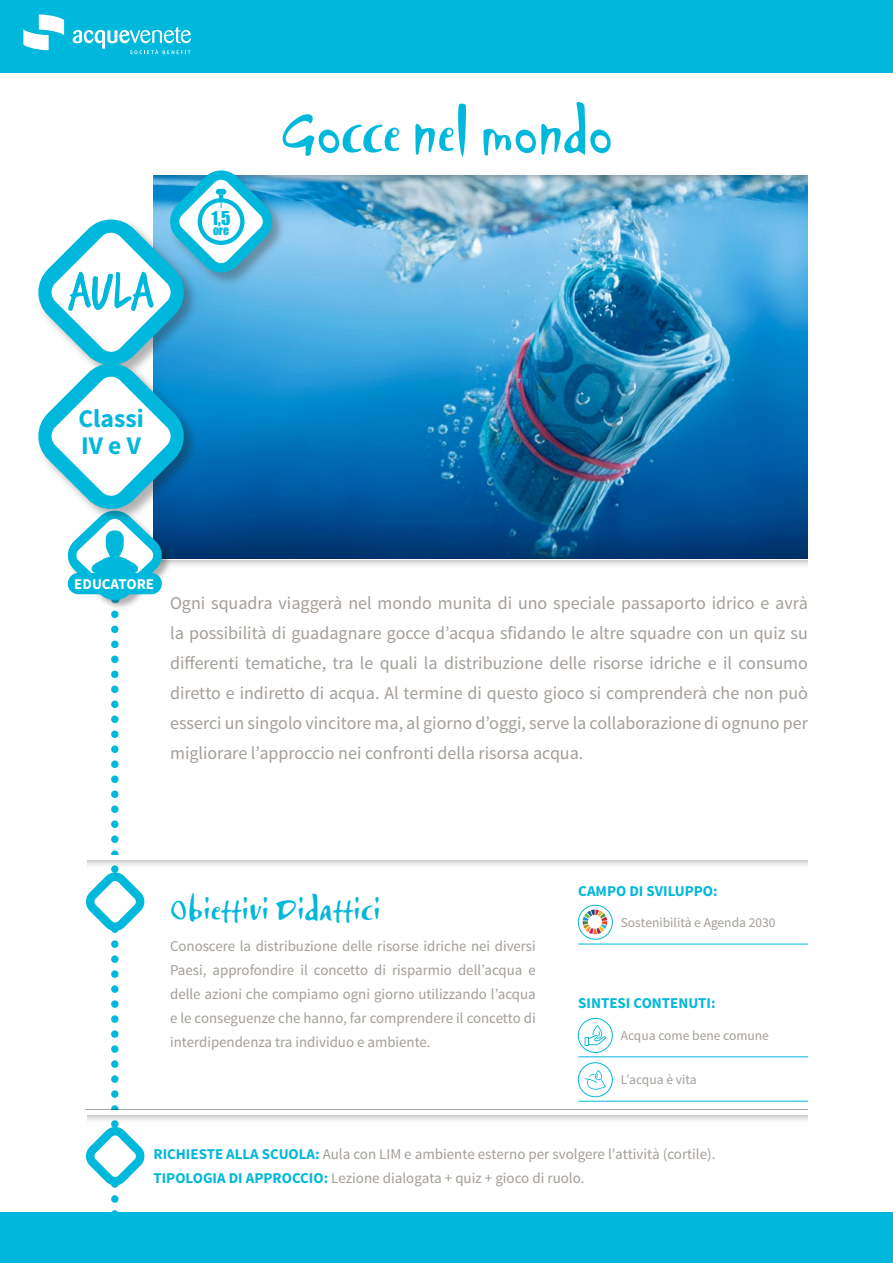
<style>
.page{position:relative;width:893px;height:1263px;background:#fff}
.page>*{position:absolute;margin:0;border:0;box-sizing:border-box;transform-origin:0 0}
.t1{font:57px "Airstream ITC";color:#00b8db;scale:.9 1}
.t2{font:57px "Trash Hand";color:#00b8db}
.t3{font:30px "Airstream ITC";color:#00b8db}
.t4{font:700 25.5px "Source Sans Pro";color:#00b8db}
.t5{font:18px/30px "Source Sans Pro";color:#a39e98;text-align:justify}
.t6{font:17.55px "Impact";color:#00b8db}
.t7{font:15px/24px "Source Sans Pro";color:#a39e98;text-align:justify}
.t8{font:700 15px "Source Sans Pro";color:#00b8db}
.t9{font:700 15px "Source Sans Pro";color:#fff}
.t10{font:13.5px "Source Sans Pro";color:#a39e98}
.t11{font:11.7px "Impact";color:#00b8db}
.s1{font-weight:700;color:#00b8db}
</style>
<div class="page">
<div style="left:0;top:1212px;width:893px;height:51px;background:#00b8db"></div>
<div style="left:0;top:0;width:893px;height:72px;background:#00b8db"></div>
<svg style="left:23px;top:14px;width:41px;height:36px"></svg>
<svg style="left:73px;top:27px;width:118px;height:27px"></svg>
<svg style="left:85px;top:614px;width:61px;height:598px"></svg>
<img style="left:274px;top:187px;width:534px;height:372px">
<img style="left:286px;top:175px;width:522px;height:12px">
<div style="left:169px;top:169px;width:117px;height:118px;background:#231f20;opacity:.35"></div>
<div style="left:67px;top:510px;width:105px;height:100px;background:#231f20;opacity:.35"></div>
<svg style="left:578px;top:905px;width:34px;height:33px"></svg>
<div style="left:578px;top:905px;width:35px;height:35px;border:1px solid #00b8db;border-radius:50%"></div>
<svg style="left:585px;top:1070px;width:21px;height:20px"></svg>
<div style="left:578px;top:1062px;width:35px;height:35px;border:1px solid #00b8db;border-radius:50%"></div>
<svg style="left:585px;top:1025px;width:21px;height:21px"></svg>
<div style="left:578px;top:1018px;width:35px;height:35px;border:1px solid #00b8db;border-radius:50%"></div>
<hr style="left:578px;top:944px;width:230px;height:1px;background:#00b8db">
<hr style="left:578px;top:1056px;width:230px;height:1px;background:#00b8db">
<hr style="left:578px;top:1101px;width:230px;height:1px;background:#00b8db">
<svg style="left:38px;top:170px;width:236px;height:433px"></svg>
<p class="t2" style="left:68px;top:263px;width:87px">AUlA</p>
<p class="t4" style="left:78px;top:402px;width:67px">Classi</p>
<p class="t4" style="left:81px;top:429px;width:61px">IV e V</p>
<p class="t6" style="left:212px;top:204px;width:21px">1,5</p>
<p class="t11" style="left:213px;top:222px;width:18px">ORE</p>
<p class="t1" style="left:281px;top:95px;width:370px">Gocce nel mondo</p>
<p class="t9" style="left:74px;top:575px;width:81px">EDUCATORE</p>
<p class="t5" style="left:170px;top:588px;width:639px">Ogni squadra viaggerà nel mondo munita di uno speciale passaporto idrico e avrà la possibilità di guadagnare gocce d’acqua sfidando le altre squadre con un quiz su differenti tematiche, tra le quali la distribuzione delle risorse idriche e il consumo diretto e indiretto di acqua. Al termine di questo gioco si comprenderà che non può esserci un singolo vincitore ma, al giorno d’oggi, serve la collaborazione di ognuno per migliorare l’approccio nei confronti della risorsa acqua.</p>
<p class="t3" style="left:170px;top:889px;width:212px">Obiettivi Didattici</p>
<p class="t7" style="left:170px;top:934px;width:367px">Conoscere la distribuzione delle risorse idriche nei diversi Paesi, approfondire il concetto di risparmio dell’acqua e delle azioni che compiamo ogni giorno utilizzando l’acqua e le conseguenze che hanno, far comprendere il concetto di interdipendenza tra individuo e ambiente.</p>
<p class="t8" style="left:578px;top:881px;width:141px">CAMPO DI SVILUPPO:</p>
<p class="t10" style="left:621px;top:914px;width:156px">Sostenibilità e Agenda 2030</p>
<p class="t8" style="left:578px;top:994px;width:139px">SINTESI CONTENUTI:</p>
<p class="t10" style="left:621px;top:1027px;width:150px">Acqua come bene comune</p>
<p class="t10" style="left:621px;top:1071px;width:77px">L’acqua è vita</p>
<p class="t7" style="left:153px;top:1142px;width:564px"><span class="s1">RICHIESTE ALLA SCUOLA:</span> Aula con LIM e ambiente esterno per svolgere l’attività (cortile).</p>
<p class="t7" style="left:153px;top:1166px;width:433px"><span class="s1">TIPOLOGIA DI APPROCCIO:</span> Lezione dialogata + quiz + gioco di ruolo.</p>
</div>
